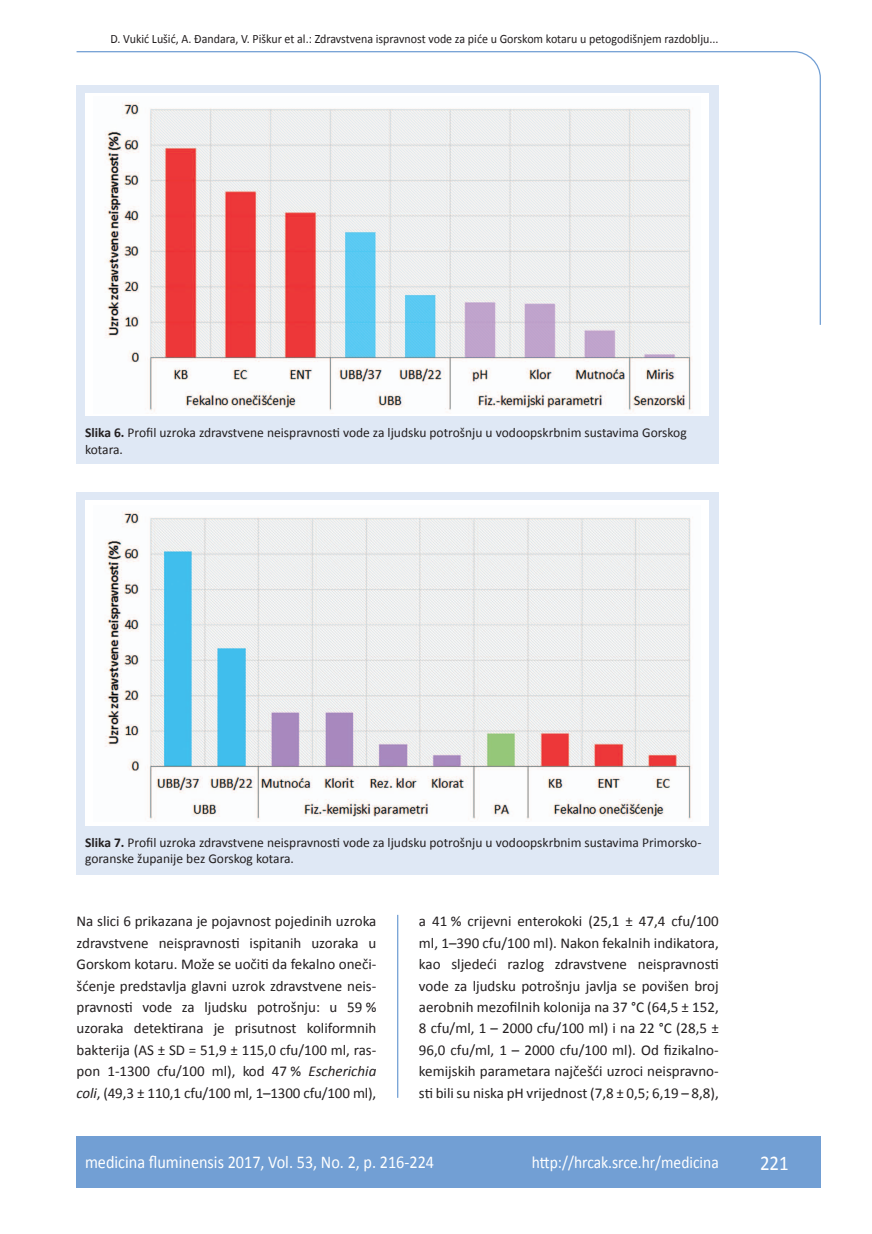
<style>
.page{position:relative;width:872px;height:1234px;background:#fff}
.page>*{position:absolute;margin:0;border:0;box-sizing:border-box;transform-origin:0 0}
.t1{font:21px "Calibri";color:#fff;scale:.9 1}
.t2{font:18px "Calibri";color:#fff;scale:.9 1}
.t3{font:17.25px "Calibri";color:#fff;scale:.9 1}
.t4{font:15px/21.5px "Calibri";color:#231f20;text-align:justify}
.t5{font:13.5px/16.5px "Calibri";color:#231f20}
.t6{font:12.75px "Calibri";color:#231f20;scale:.94 1}
.s1{font-weight:700}
.s2{font-style:italic}
</style>
<div class="page">
<svg style="left:76px;top:51px;width:745px;height:275px"></svg>
<hr style="left:397px;top:914px;width:1px;height:183px;background:#729fd4">
<div style="left:77px;top:1135px;width:744px;height:51px;background:#729fd4"></div>
<div style="left:77px;top:85px;width:642px;height:378px;background:#dfe8f5"></div>
<div style="left:85px;top:94px;width:623px;height:322px;background:#fff"></div>
<img style="left:105px;top:102px;width:587px;height:310px">
<div style="left:77px;top:492px;width:642px;height:382px;background:#dfe8f5"></div>
<div style="left:85px;top:500px;width:623px;height:325px;background:#fff"></div>
<img style="left:104px;top:511px;width:588px;height:308px">
<p class="t6" style="left:110px;top:30px;width:648px">D. Vukić Lušić, A. Đandara, V. Piškur et al.: Zdravstvena ispravnost vode za piće u Gorskom kotaru u petogodišnjem razdoblju...</p>
<p class="t5" style="left:85px;top:423px;width:603px"><span class="s1">Slika 6.</span> Profil uzroka zdravstvene neispravnosti vode za ljudsku potrošnju u vodoopskrbnim sustavima Gorskog kotara.</p>
<p class="t5" style="left:85px;top:833px;width:618px"><span class="s1">Slika 7.</span> Profil uzroka zdravstvene neispravnosti vode za ljudsku potrošnju u vodoopskrbnim sustavima Primorsko&shy;goranske županije bez Gorskog kotara.</p>
<p class="t4" style="left:77px;top:909px;width:301px">Na slici 6 prikazana je pojavnost pojedinih uzroka zdravstvene neispravnosti ispitanih uzoraka u Gorskom kotaru. Može se uočiti da fekalno oneči&shy;šćenje predstavlja glavni uzrok zdravstvene neis&shy;pravnosti vode za ljudsku potrošnju: u 59 % uzoraka detektirana je prisutnost koliformnih bakterija (AS ± SD = 51,9 ± 115,0 cfu/100 ml, ras&shy;pon 1-1300 cfu/100 ml), kod 47 % <span class="s2">Escherichia coli</span>, (49,3 ± 110,1 cfu/100 ml, 1–1300 cfu/100 ml),</p>
<p class="t4" style="left:419px;top:909px;width:301px">a 41 % crijevni enterokoki (25,1 ± 47,4 cfu/100 ml, 1–390 cfu/100 ml). Nakon fekalnih indikatora, kao sljedeći razlog zdravstvene neispravnosti vode za ljudsku potrošnju javlja se povišen broj aerobnih mezofilnih kolonija na 37 °C (64,5 ± 152, 8 cfu/ml, 1 – 2000 cfu/100 ml) i na 22 °C (28,5 ± 96,0 cfu/ml, 1 – 2000 cfu/100 ml). Od fizikalno&shy;kemijskih parametara najčešći uzroci neispravno&shy;sti bili su niska pH vrijednost (7,8 ± 0,5; 6,19 – 8,8),</p>
<p class="t2" style="left:85px;top:1150px;width:389px">medicina fluminensis 2017, Vol. 53, No. 2, p. 216-224</p>
<p class="t3" style="left:532px;top:1151px;width:209px">http://hrcak.srce.hr/medicina</p>
<h1 class="t1" style="left:760px;top:1149px;width:33px">221</h1>
</div>
